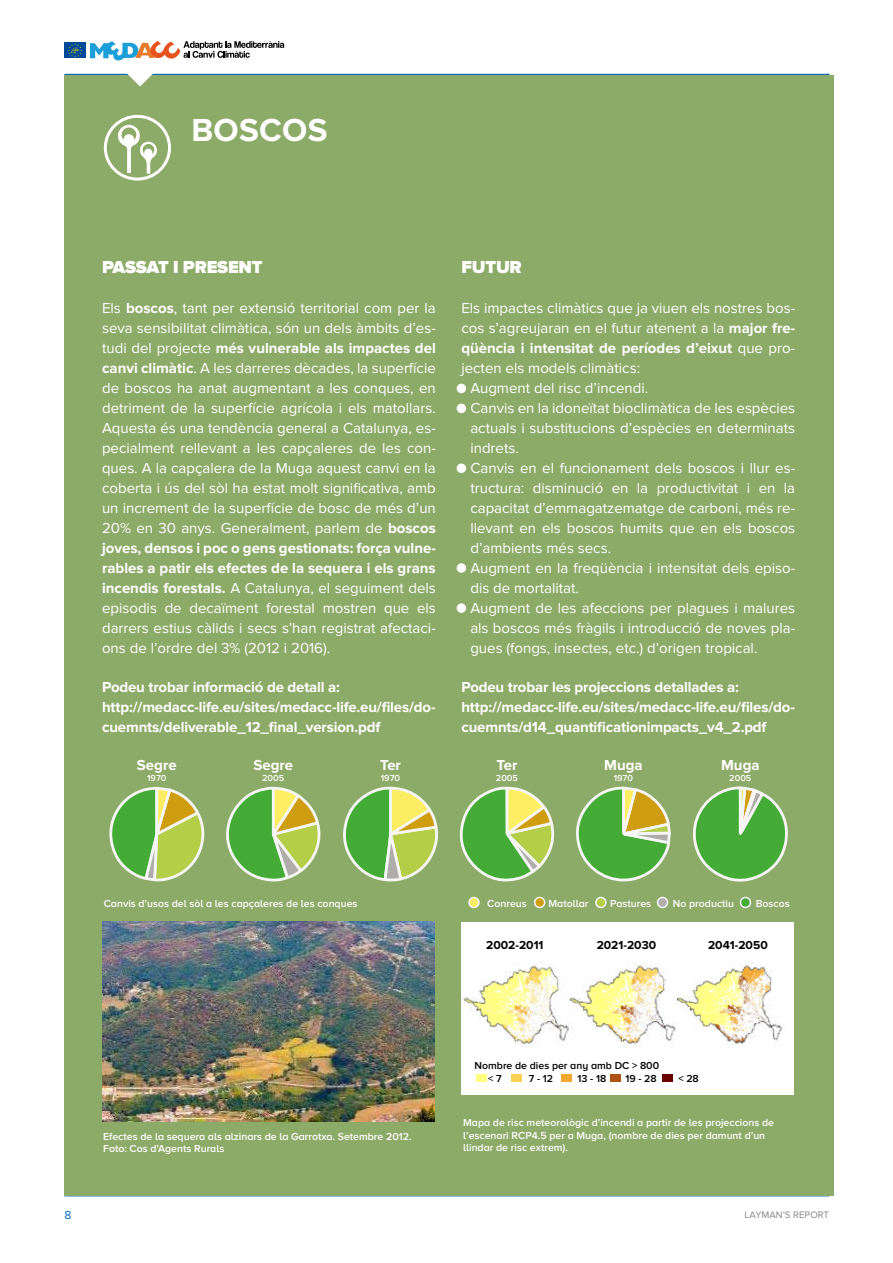
<style>
.page{position:relative;width:893px;height:1263px;background:#fff}
.page>*{position:absolute;margin:0;border:0;box-sizing:border-box;transform-origin:0 0}
.t1{font:700 33px "Proxima Nova";letter-spacing:.01em;color:#fff}
.t2{font:900 18px "Proxima Nova";letter-spacing:-.01em;color:#fff}
.t3{font:15px/20px "Proxima Nova";color:#fff;text-align:justify}
.t4{font:700 15px/20px "Proxima Nova";letter-spacing:-.01em;color:#fff}
.t5{font:700 12px "Proxima Nova";color:#000}
.t6{font:12px "Proxima Nova";color:#006ab4}
.t7{font:600 10.5px/12.6px "Proxima Nova A";color:#fff}
.t8{font:600 10.5px/12.6px "Proxima Nova A";color:#000}
.t9{font:9.75px "Proxima Nova";color:#878787}
.t10{font:600 9.15px "Proxima Nova";color:#fff}
.s1{font-weight:700}
</style>
<div class="page">
<div style="left:64px;top:75px;width:770px;height:1121px;background:#8dab68"></div>
<svg style="left:64px;top:41px;width:766px;height:46px"></svg>
<div style="left:461px;top:922px;width:332px;height:172px;background:#fff"></div>
<img style="left:102px;top:922px;width:332px;height:199px">
<svg style="left:109px;top:786px;width:96px;height:96px"></svg>
<svg style="left:576px;top:786px;width:95px;height:96px"></svg>
<svg style="left:226px;top:786px;width:95px;height:95px"></svg>
<svg style="left:343px;top:786px;width:95px;height:96px"></svg>
<svg style="left:459px;top:786px;width:96px;height:96px"></svg>
<svg style="left:693px;top:786px;width:95px;height:96px"></svg>
<div style="left:469px;top:897px;width:10px;height:10px;background:#fbed63;border-radius:50%"></div>
<div style="left:468px;top:897px;width:12px;height:11px;border:2px solid #f6f6f6;border-radius:50%"></div>
<div style="left:740px;top:897px;width:10px;height:10px;background:#44ac36;border-radius:50%"></div>
<div style="left:740px;top:897px;width:11px;height:11px;border:2px solid #f6f6f6;border-radius:50%"></div>
<div style="left:658px;top:897px;width:9px;height:10px;background:#afadab;border-radius:50%"></div>
<div style="left:657px;top:897px;width:11px;height:11px;border:2px solid #f6f6f6;border-radius:50%"></div>
<div style="left:596px;top:897px;width:10px;height:10px;background:#b4ce47;border-radius:50%"></div>
<div style="left:595px;top:897px;width:12px;height:11px;border:2px solid #f6f6f6;border-radius:50%"></div>
<div style="left:535px;top:897px;width:10px;height:10px;background:#cf9d10;border-radius:50%"></div>
<div style="left:534px;top:897px;width:11px;height:11px;border:2px solid #f6f6f6;border-radius:50%"></div>
<div style="left:104px;top:115px;width:67px;height:66px;border:3px solid #fff;border-radius:50%"></div>
<svg style="left:117px;top:125px;width:41px;height:49px"></svg>
<img style="left:463px;top:962px;width:320px;height:85px">
<div style="left:476px;top:1074px;width:11px;height:8px;background:#ffff80"></div>
<div style="left:511px;top:1074px;width:10px;height:8px;background:#fad155"></div>
<div style="left:561px;top:1074px;width:11px;height:8px;background:#f2a82f"></div>
<div style="left:610px;top:1074px;width:11px;height:8px;background:#ad5314"></div>
<div style="left:662px;top:1074px;width:10px;height:8px;background:#6a0000"></div>
<div style="left:457px;top:384px;width:9px;height:9px;background:#fff;border-radius:50%"></div>
<div style="left:457px;top:404px;width:9px;height:9px;background:#fff;border-radius:50%"></div>
<div style="left:457px;top:463px;width:9px;height:10px;background:#fff;border-radius:50%"></div>
<div style="left:457px;top:563px;width:9px;height:10px;background:#fff;border-radius:50%"></div>
<div style="left:457px;top:603px;width:9px;height:10px;background:#fff;border-radius:50%"></div>
<h1 class="t1" style="left:191px;top:111px;width:138px">BOSCOS</h1>
<p class="t2" style="left:102px;top:257px;width:162px">PASSAT I PRESENT</p>
<p class="t3" style="left:102px;top:299px;width:335px">Els <span class="s1">boscos</span>, tant per extensió territorial com per la seva sensibilitat climàtica, són un dels àmbits d’es&shy;tudi del projecte <span class="s1">més vulnerable als impactes del canvi climàtic</span>. A les darreres dècades, la superfície de boscos ha anat augmentant a les conques, en detriment de la superfície agrícola i els matollars.<br>Aquesta és una tendència general a Catalunya, es&shy;pecialment rellevant a les capçaleres de les con&shy;ques. A la capçalera de la Muga aquest canvi en la coberta i ús del sòl ha estat molt significativa, amb un increment de la superfície de bosc de més d’un 20% en 30 anys. Generalment, parlem de <span class="s1">boscos joves, densos i poc o gens gestionats: força vulne&shy;rables a patir els efectes de la sequera i els grans incendis forestals.</span> A Catalunya, el seguiment dels episodis de decaïment forestal mostren que els darrers estius càlids i secs s’han registrat afectaci&shy;ons de l’ordre del 3% (2012 i 2016).</p>
<p class="t4" style="left:102px;top:678px;width:335px">Podeu trobar informació de detall a: http://medacc-life.eu/sites/medacc-life.eu/files/do&shy;cuemnts/deliverable_12_final_version.pdf</p>
<p class="t4" style="left:137px;top:756px;width:41px">Segre</p>
<p class="t10" style="left:147px;top:773px;width:21px">1970</p>
<p class="t4" style="left:253px;top:756px;width:41px">Segre</p>
<p class="t10" style="left:262px;top:773px;width:24px">2005</p>
<p class="t4" style="left:380px;top:756px;width:22px">Ter</p>
<p class="t10" style="left:381px;top:773px;width:21px">1970</p>
<p class="t2" style="left:461px;top:257px;width:62px">FUTUR</p>
<p class="t3" style="left:461px;top:299px;width:335px">Els impactes climàtics que ja viuen els nostres bos&shy;cos s’agreujaran en el futur atenent a la <span class="s1">major fre&shy;qüència i intensitat de períodes d’eixut</span> que pro&shy;jecten els models climàtics:</p>
<p class="t3" style="left:461px;top:378px;width:188px">- Augment del risc d’incendi.</p>
<p class="t3" style="left:470px;top:398px;width:326px;text-indent:-9px">- Canvis en la idoneïtat bioclimàtica de les espècies actuals i substitucions d’espècies en determinats indrets.</p>
<p class="t3" style="left:470px;top:458px;width:326px;text-indent:-9px">- Canvis en el funcionament dels boscos i llur es&shy;tructura: disminució en la productivitat i en la capacitat d’emmagatzematge de carboni, més re&shy;llevant en els boscos humits que en els boscos d’ambients més secs.</p>
<p class="t3" style="left:470px;top:558px;width:326px;text-indent:-9px">- Augment en la freqüència i intensitat dels episo&shy;dis de mortalitat.</p>
<p class="t3" style="left:470px;top:598px;width:326px;text-indent:-9px">- Augment de les afeccions per plagues i malures als boscos més fràgils i introducció de noves pla&shy;gues (fongs, insectes, etc.) d’origen tropical.</p>
<p class="t4" style="left:461px;top:678px;width:335px">Podeu trobar les projeccions detallades a: http://medacc-life.eu/sites/medacc-life.eu/files/do&shy;cuemnts/d14_quantificationimpacts_v4_2.pdf</p>
<p class="t4" style="left:496px;top:756px;width:22px">Ter</p>
<p class="t10" style="left:496px;top:773px;width:24px">2005</p>
<p class="t4" style="left:604px;top:756px;width:40px">Muga</p>
<p class="t10" style="left:614px;top:773px;width:21px">1970</p>
<p class="t4" style="left:721px;top:756px;width:40px">Muga</p>
<p class="t10" style="left:729px;top:773px;width:24px">2005</p>
<p class="t7" style="left:104px;top:897px;width:255px">Canvis d’usos del sòl a les capçaleres de les conques</p>
<p class="t7" style="left:103px;top:1130px;width:310px">Efectes de la sequera als alzinars de la Garrotxa. Setembre 2012.<br>Foto: Cos d’Agents Rurals</p>
<p class="t7" style="left:487px;top:897px;width:41px">Conreus</p>
<p class="t7" style="left:548px;top:897px;width:41px">Matollar</p>
<p class="t7" style="left:610px;top:897px;width:43px">Pastures</p>
<p class="t7" style="left:673px;top:897px;width:63px">No productiu</p>
<p class="t7" style="left:756px;top:897px;width:36px">Boscos</p>
<p class="t5" style="left:486px;top:938px;width:59px">2002-2011</p>
<p class="t5" style="left:597px;top:938px;width:61px">2021-2030</p>
<p class="t5" style="left:708px;top:938px;width:61px">2041-2050</p>
<p class="t8" style="left:488px;top:1059px;width:173px;text-indent:-14px">Nombre de dies per any amb DC &gt; 800 &lt; 7</p>
<p class="t8" style="left:529px;top:1072px;width:26px">7 - 12</p>
<p class="t8" style="left:577px;top:1072px;width:30px">13 - 18</p>
<p class="t8" style="left:625px;top:1072px;width:33px">19 - 28</p>
<p class="t8" style="left:678px;top:1072px;width:22px">&lt; 28</p>
<p class="t7" style="left:463px;top:1116px;width:312px">Mapa de risc meteorològic d’incendi a partir de les projeccions de l’escenari RCP4.5 per a Muga, (nombre de dies per damunt d’un llindar de risc extrem).</p>
<p class="t6" style="left:64px;top:1208px;width:8px">8</p>
<p class="t9" style="left:745px;top:1209px;width:86px">LAYMAN’S REPORT</p>
</div>
